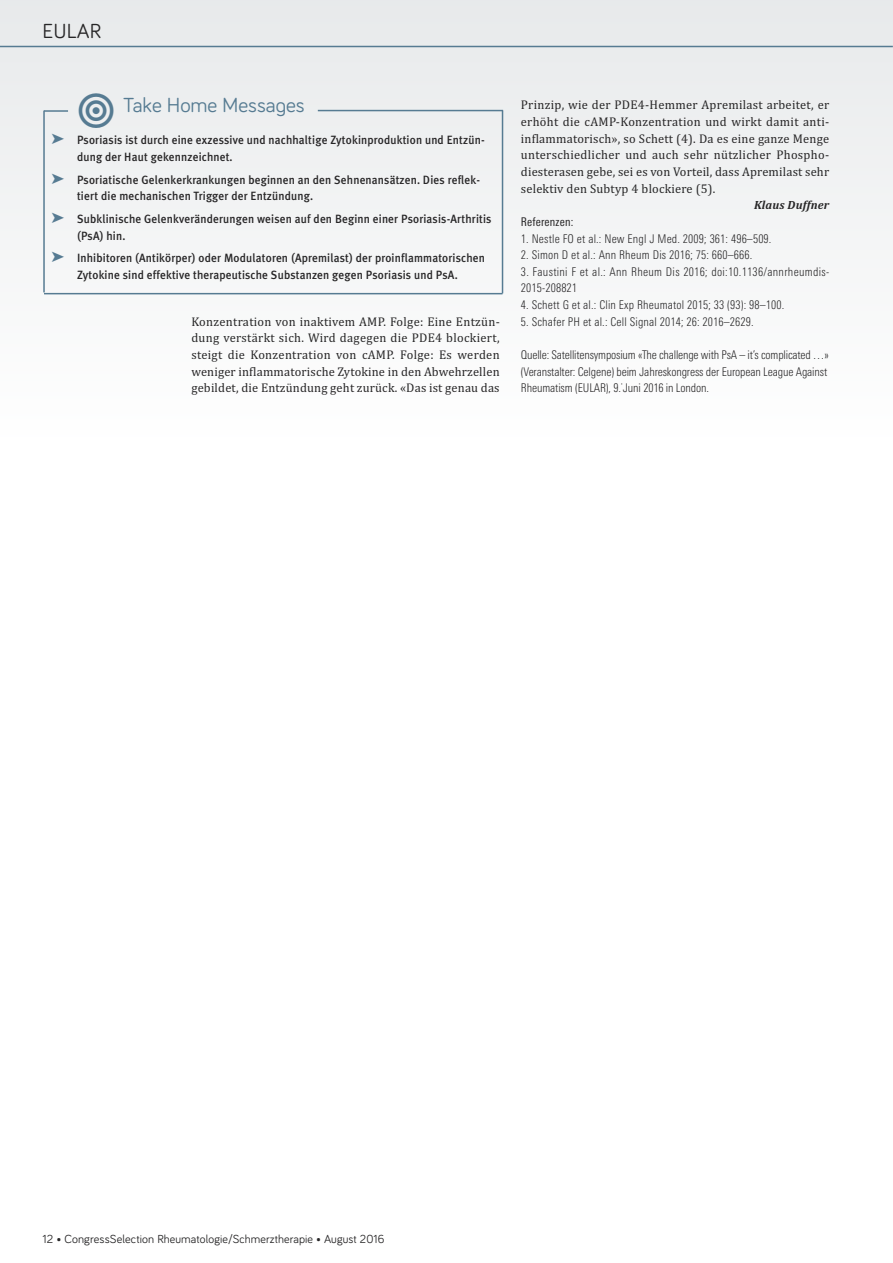
<style>
.page{position:relative;width:893px;height:1263px;background:#fff}
.page>*{position:absolute;margin:0;border:0;box-sizing:border-box;transform-origin:0 0}
.t1{font:21px "Bariol";color:#567b92}
.t2{font:21px "Bariol";letter-spacing:.005em;color:#272627}
.t3{font:12.75px/16.6px "Cambria";letter-spacing:.015em;color:#272627;text-align:justify}
.t4{font:500 12px/16.5px "Meta Plus";letter-spacing:.015em;color:#272627;scale:.95 1}
.t5{font:300 condensed 12px/16.6px "Linotype Univers";letter-spacing:.015em;color:#272627}
.t6{font:300 condensed 12px/16.6px "Linotype Univers";letter-spacing:-.01em;color:#272627}
.t7{font:12px "Bariol";letter-spacing:.01em;color:#272627}
.t8{font:italic 700 12px "Cambria";letter-spacing:.015em;color:#272627}
.t9{font:condensed 12px "Linotype Univers";letter-spacing:.015em;color:#272627}
.s1{color:#567b92}
</style>
<div class="page">
<div style="left:0;top:0;width:893px;height:442px;background:#f3f4f5"></div>
<hr style="left:0;top:46px;width:893px;height:1px;background:#567b92">
<hr style="left:44px;top:293px;width:458px;height:1px;background:#567b92">
<hr style="left:43px;top:111px;width:2px;height:181px;background:#567b92">
<hr style="left:502px;top:111px;width:1px;height:182px;background:#567b92">
<hr style="left:44px;top:110px;width:24px;height:2px;background:#567b92">
<hr style="left:318px;top:110px;width:185px;height:1px;background:#567b92">
<h1 class="t2" style="left:43px;top:24px;width:60px">EULAR</h1>
<h1 class="t1" style="left:123px;top:98px;width:183px">Take Home Messages</h1>
<p class="t4" style="left:77px;top:132px;width:431px;text-indent:-26px"><span class="s1">➤</span> Psoriasis ist durch eine exzessive und nachhaltige Zytokinproduktion und Entzün&shy;dung der Haut gekennzeichnet.</p>
<p class="t4" style="left:77px;top:171px;width:426px;text-indent:-26px"><span class="s1">➤</span> Psoriatische Gelenkerkrankungen beginnen an den Sehnenansätzen. Dies reflek&shy;tiert die mechanischen Trigger der Entzündung.</p>
<p class="t4" style="left:77px;top:211px;width:438px;text-indent:-26px"><span class="s1">➤</span> Subklinische Gelenkveränderungen weisen auf den Beginn einer Psoriasis-Arthritis (PsA) hin.</p>
<p class="t4" style="left:52px;top:250px;width:458px;text-align:center"><span class="s1">➤</span> Inhibitoren (Antikörper) oder Modulatoren (Apremilast) der proinflammatorischen<br>Zytokine sind effektive therapeutische Substanzen gegen Psoriasis und PsA.</p>
<p class="t3" style="left:191px;top:313px;width:310px">Konzentration von inaktivem AMP. Folge: Eine Entzün&shy;dung verstärkt sich. Wird dagegen die PDE4 blockiert, steigt die Konzentration von cAMP. Folge: Es werden weniger inflammatorische Zytokine in den Abwehrzellen gebildet, die Entzündung geht zurück. «Das ist genau das</p>
<p class="t3" style="left:521px;top:97px;width:310px">Prinzip, wie der PDE4-Hemmer Apremilast arbeitet, er erhöht die cAMP-Konzentration und wirkt damit anti&shy;inflammatorisch», so Schett (4). Da es eine ganze Menge unterschiedlicher und auch sehr nützlicher Phospho&shy;diesterasen gebe, sei es von Vorteil, dass Apremilast sehr selektiv den Subtyp 4 blockiere (5).</p>
<p class="t8" style="left:754px;top:198px;width:77px">Klaus Duffner</p>
<p class="t9" style="left:521px;top:217px;width:54px">Referenzen:</p>
<p class="t5" style="left:521px;top:231px;width:252px">1. Nestle FO et al.: New Engl J Med. 2009; 361: 496–509.</p>
<p class="t5" style="left:521px;top:248px;width:233px">2. Simon D et al.: Ann Rheum Dis 2016; 75: 660–666.</p>
<p class="t5" style="left:521px;top:264px;width:310px">3. Faustini F et al.: Ann Rheum Dis 2016; doi:10.1136/annrheumdis-<br>2015-208821</p>
<p class="t5" style="left:521px;top:298px;width:265px">4. Schett G et al.: Clin Exp Rheumatol 2015; 33 (93): 98–100.</p>
<p class="t5" style="left:521px;top:314px;width:234px">5. Schafer PH et al.: Cell Signal 2014; 26: 2016–2629.</p>
<p class="t6" style="left:521px;top:348px;width:309px">Quelle: Satellitensymposium «The challenge with PsA – it’s complicated …» (Veranstalter: Celgene) beim Jahreskongress der European League Against<br>Rheumatism (EULAR), 9.˙Juni 2016 in London.</p>
<p class="t7" style="left:43px;top:1234px;width:343px">12 • CongressSelection Rheumatologie/Schmerztherapie • August 2016</p>
</div>
